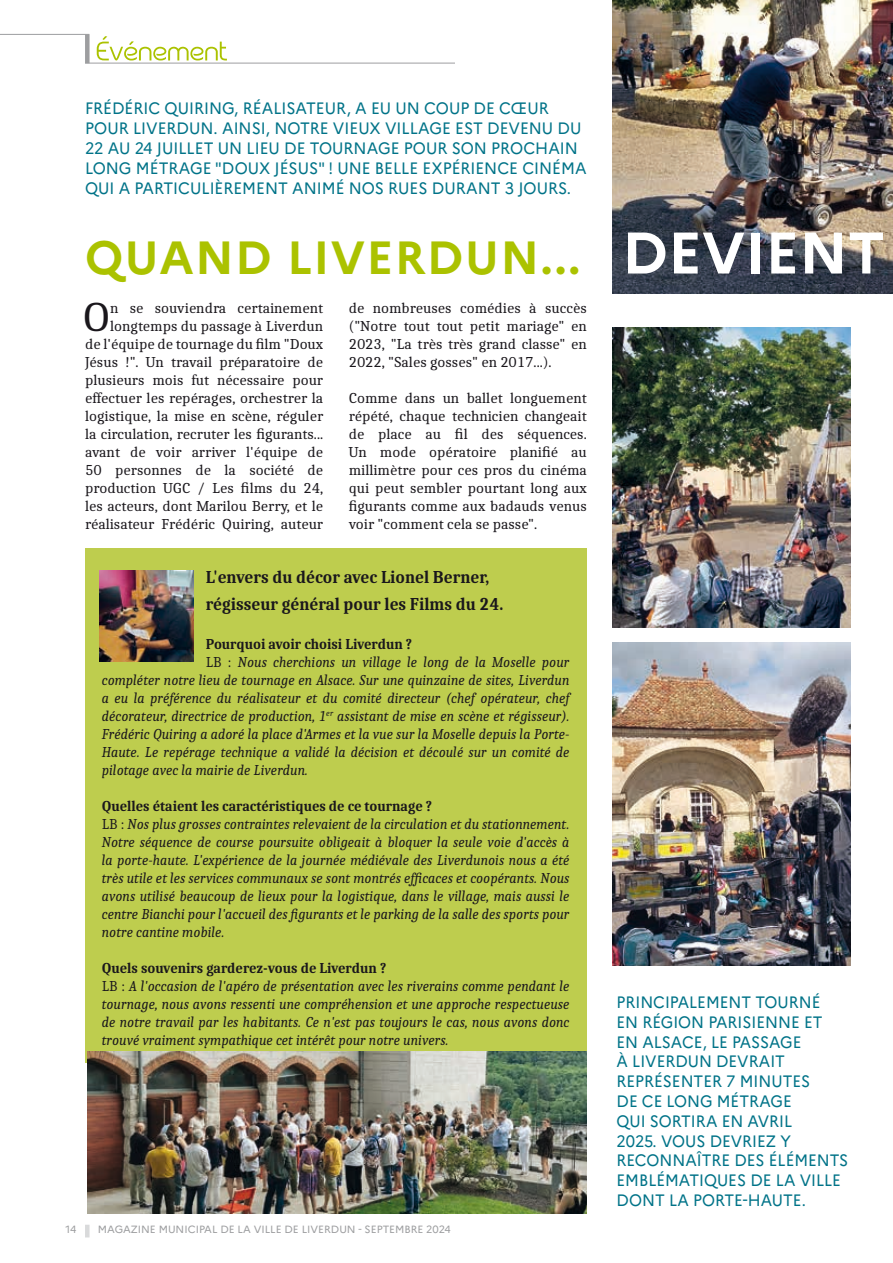
<style>
.page{position:relative;width:893px;height:1263px;background:#fff}
.page>*{position:absolute;margin:0;border:0;box-sizing:border-box;transform-origin:0 0}
.t1{font:700 46.5px "Marianne";letter-spacing:.03em;color:#abc200}
.t2{font:42px "Caladea";color:#1a171c}
.t3{font:700 18px/27px "Caladea";color:#1a171c;scale:.93 1}
.t4{font:16.5px/19.8px "Marianne";color:#007388;scale:.95 1}
.t5{font:16.5px/19.8px "Marianne";color:#007388;scale:.94 1}
.t6{font:italic 15px/18px "Caladea";color:#1a171c;scale:.93 1}
.t7{font:15px/18px "Caladea";color:#1a171c;text-align:justify}
.t8{font:700 15px "Caladea";color:#1a171c;scale:.93 1}
.t9{font:10.5px "Marianne";color:#9d9ea0}
.t10{font:10.5px "Marianne";color:#9d9ea0}
.s1{font-size:58.5px;color:#fff}
.s2{font-style:normal}
.s3{font-weight:700;font-style:normal}
</style>
<div class="page">
<div style="left:85px;top:1225px;width:5px;height:12px;background:#d9dadb"></div>
<div style="left:85px;top:549px;width:502px;height:514px;background:#becd4e"></div>
<hr style="left:0;top:34px;width:89px;height:1px;background:#9d9ea0">
<hr style="left:85px;top:63px;width:370px;height:1px;background:#9d9ea0">
<div style="left:85px;top:34px;width:5px;height:29px;background:#9d9ea0"></div>
<svg style="left:97px;top:36px;width:130px;height:24px"></svg>
<img style="left:100px;top:571px;width:93px;height:90px">
<img style="left:612px;top:0;width:281px;height:293px">
<img style="left:612px;top:327px;width:238px;height:301px">
<img style="left:87px;top:1051px;width:500px;height:162px">
<img style="left:612px;top:642px;width:238px;height:323px">
<p class="t4" style="left:85px;top:99px;width:527px">FRÉDÉRIC QUIRING, RÉALISATEUR, A EU UN COUP DE CŒUR POUR LIVERDUN. AINSI, NOTRE VIEUX VILLAGE EST DEVENU DU 22 AU 24 JUILLET UN LIEU DE TOURNAGE POUR SON PROCHAIN LONG MÉTRAGE "DOUX JÉSUS" ! UNE BELLE EXPÉRIENCE CINÉMA QUI A PARTICULIÈREMENT ANIMÉ NOS RUES DURANT 3 JOURS.</p>
<h1 class="t1" style="left:85px;top:229px;width:801px">QUAND LIVERDUN... <span class="s1">DEVIENT</span></h1>
<p class="t7" style="left:85px;top:298px;width:240px;text-align:right">n se souviendra certainement longtemps du passage à Liverdun<br>de l'équipe de tournage du film "Doux Jésus !". Un travail préparatoire de plusieurs mois fut nécessaire pour effectuer les repérages, orchestrer la logistique, la mise en scène, réguler la circulation, recruter les figurants... avant de voir arriver l'équipe de 50 personnes de la société de production UGC / Les films du 24, les acteurs, dont Marilou Berry, et le réalisateur Frédéric Quiring, auteur</p>
<p class="t7" style="left:349px;top:298px;width:240px">de nombreuses comédies à succès ("Notre tout tout petit mariage" en 2023, "La très très grand classe" en 2022, "Sales gosses" en 2017...).</p>
<h2 class="t2" style="left:83px;top:291px;width:29px">O</h2>
<p class="t7" style="left:349px;top:388px;width:240px">Comme dans un ballet longuement répété, chaque technicien changeait de place au fil des séquences.<br>Un mode opératoire planifié au millimètre pour ces pros du cinéma qui peut sembler pourtant long aux figurants comme aux badauds venus voir "comment cela se passe".</p>
<p class="t3" style="left:206px;top:563px;width:321px">L'envers du décor avec Lionel Berner, régisseur général pour les Films du 24.</p>
<p class="t8" style="left:206px;top:635px;width:223px">Pourquoi avoir choisi Liverdun ?</p>
<p class="t6" style="left:206px;top:653px;width:393px"><span class="s2">LB :</span> Nous cherchions un village le long de la Moselle pour</p>
<p class="t6" style="left:102px;top:671px;width:504px">compléter notre lieu de tournage en Alsace. Sur une quinzaine de sites, Liverdun</p>
<p class="t6" style="left:102px;top:689px;width:504px">a eu la préférence du réalisateur et du comité directeur (chef opérateur, chef</p>
<p class="t6" style="left:102px;top:707px;width:504px">décorateur, directrice de production, 1<sup>er</sup> assistant de mise en scène et régisseur).</p>
<p class="t6" style="left:102px;top:725px;width:505px">Frédéric Quiring a adoré la place d'Armes et la vue sur la Moselle depuis la Porte-</p>
<p class="t6" style="left:102px;top:743px;width:504px">Haute. Le repérage technique a validé la décision et découlé sur un comité de</p>
<p class="t6" style="left:102px;top:761px;width:223px">pilotage avec la mairie de Liverdun.</p>
<p class="t6" style="left:102px;top:797px;width:504px"><span class="s3">Quelles étaient les caractéristiques de ce tournage ?<br></span><span class="s2">LB :</span> Nos plus grosses contraintes relevaient de la circulation et du stationnement.<br>Notre séquence de course poursuite obligeait à bloquer la seule voie d'accès à la porte-haute. L'expérience de la journée médiévale des Liverdunois nous a été très utile et les services communaux se sont montrés efficaces et coopérants. Nous avons utilisé beaucoup de lieux pour la logistique, dans le village, mais aussi le centre Bianchi pour l'accueil des figurants et le parking de la salle des sports pour notre cantine mobile.</p>
<p class="t6" style="left:102px;top:959px;width:504px"><span class="s3">Quels souvenirs garderez-vous de Liverdun ?<br></span><span class="s2">LB :</span> A l'occasion de l'apéro de présentation avec les riverains comme pendant le tournage, nous avons ressenti une compréhension et une approche respectueuse de notre travail par les habitants. Ce n'est pas toujours le cas, nous avons donc trouvé vraiment sympathique cet intérêt pour notre univers.</p>
<p class="t10" style="left:66px;top:1222px;width:12px">14</p>
<p class="t9" style="left:98px;top:1222px;width:355px">MAGAZINE MUNICIPAL DE LA VILLE DE LIVERDUN - SEPTEMBRE 2024</p>
<p class="t5" style="left:617px;top:992px;width:248px">PRINCIPALEMENT TOURNÉ<br>EN RÉGION PARISIENNE ET<br>EN A LSACE, LE PASSAGE<br>À LIVERDUN DEVRAIT<br>REPRÉSENTER 7 MINUTES<br>DE CE LONG MÉTRAGE<br>QUI SORTIRA EN AVRIL<br>2025. VOUS DEVRIEZ Y<br>RECONNAÎTRE DES ÉLÉMENTS<br>EMBLÉMATIQUES DE LA VILLE<br>DO NT LA PO RTE-HAUTE.</p>
</div>
